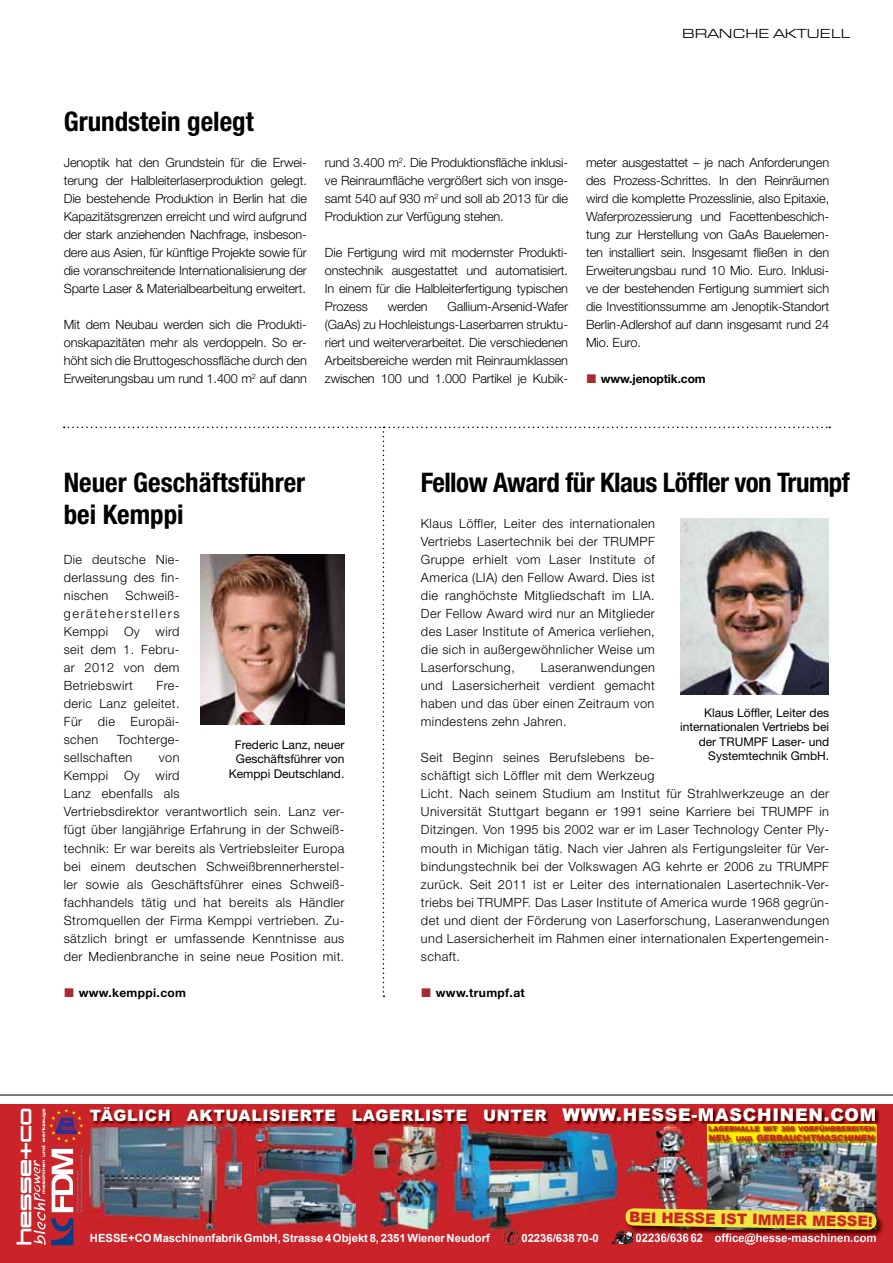
<style>
.page{position:relative;width:893px;height:1263px;background:#fff}
.page>*{position:absolute;margin:0;border:0;box-sizing:border-box;transform-origin:0 0}
.t1{font:700 condensed 27px/32.4px "Helvetica Neue";color:#000}
.t2{font:700 condensed 27px "Helvetica Neue";letter-spacing:-.02em;color:#000}
.t3{font:900 15.75px "Arial";letter-spacing:.04em;color:#fff}
.t4{font:900 14.55px "Arial";color:#ca2628}
.t5{font:13.5px "Eurostile Extended Roman DTC";color:#000}
.t6{font:300 12.75px/18px "Helvetica Neue";letter-spacing:.03em;color:#000;text-align:justify}
.t7{font:12px/14.4px "Helvetica Neue";color:#000;text-align:center}
.t8{font:700 12px "Helvetica Neue";letter-spacing:.03em;color:#000}
.t9{font:700 12px "Helvetica Neue";letter-spacing:-.01em;color:#000}
.t10{font:700 11.25px "Arial";color:#fff}
.t11{font:900 8.7px "Arial";letter-spacing:-.02em;color:#ce2126}
.t12{font:900 6.9px "Arial";color:#ce2126}
.s1{font-size:17.55px}
.s2{font-size:6.9px}
</style>
<div class="page">
<hr style="left:0;top:1095px;width:893px;height:1px;background:#000">
<div style="left:0;top:1104px;width:893px;height:158px;background:#ca2329"></div>
<img style="left:90px;top:1107px;width:790px;height:19px">
<img style="left:707px;top:1143px;width:169px;height:64px">
<img style="left:256px;top:1178px;width:99px;height:51px">
<svg style="left:876px;top:1126px;width:1px;height:18px"></svg>
<img style="left:708px;top:1123px;width:170px;height:3px">
<img style="left:708px;top:1124px;width:168px;height:20px">
<img style="left:626px;top:1124px;width:76px;height:83px">
<img style="left:503px;top:1229px;width:15px;height:16px">
<img style="left:503px;top:1233px;width:15px;height:11px">
<img style="left:615px;top:1230px;width:10px;height:15px">
<img style="left:612px;top:1233px;width:20px;height:11px">
<img style="left:256px;top:1124px;width:99px;height:52px">
<img style="left:379px;top:1179px;width:58px;height:50px">
<img style="left:374px;top:1124px;width:70px;height:52px">
<svg style="left:17px;top:1109px;width:66px;height:136px"></svg>
<img style="left:651px;top:1207px;width:233px;height:30px">
<img style="left:625px;top:1208px;width:252px;height:31px">
<img style="left:90px;top:1124px;width:151px;height:105px">
<img style="left:453px;top:1124px;width:163px;height:105px">
<svg style="left:64px;top:427px;width:766px;height:570px"></svg>
<p class="t5" style="left:682px;top:26px;width:170px">BRANCHE AKTUELL</p>
<h1 class="t1" style="left:64px;top:105px;width:191px">Grundstein gelegt</h1>
<p class="t6" style="left:64px;top:153px;width:245px">Jenoptik hat den Grundstein für die Erwei&shy;terung der Halbleiterlaserproduktion gelegt.<br>Die bestehende Produktion in Berlin hat die Kapazitätsgrenzen erreicht und wird aufgrund der stark anziehenden Nachfrage, insbeson&shy;dere aus Asien, für künftige Projekte sowie für die voranschreitende Internationalisierung der Sparte Laser &amp; Materialbearbeitung erweitert.</p>
<p class="t6" style="left:64px;top:315px;width:245px">Mit dem Neubau werden sich die Produkti&shy;onskapazitäten mehr als verdoppeln. So er&shy;höht sich die Bruttogeschossfläche durch den Erweiterungsbau um rund 1.400 m<sup>2</sup> auf dann</p>
<p class="t6" style="left:325px;top:153px;width:245px">rund 3.400 m<sup>2</sup>. Die Produktionsfläche inklusi&shy;ve Reinraumfläche vergrößert sich von insge&shy;samt 540 auf 930 m<sup>2</sup> und soll ab 2013 für die Produktion zur Verfügung stehen.</p>
<p class="t6" style="left:325px;top:243px;width:245px">Die Fertigung wird mit modernster Produkti&shy;onstechnik ausgestattet und automatisiert.<br>In einem für die Halbleiterfertigung typischen Prozess</p>
<p class="t6" style="left:325px;top:297px;width:245px;text-indent:123px">Gallium-Arsenid-Wafer (GaAs) zu Hochleistungs-Laserbarren struktu&shy;riert und weiterverarbeitet. Die verschiedenen Arbeitsbereiche werden mit Reinraumklassen zwischen 100 und 1.000 Partikel je Kubik-</p>
<p class="t6" style="left:388px;top:297px;width:41px">werden</p>
<p class="t6" style="left:586px;top:153px;width:245px">meter ausgestattet – je nach Anforderungen des Prozess-Schrittes. In den Reinräumen wird die komplette Prozesslinie, also Epitaxie, Waferprozessierung und Facettenbeschich&shy;tung zur Herstellung von GaAs Bauelemen&shy;ten installiert sein. Insgesamt fließen in den Erweiterungsbau rund 10 Mio. Euro. Inklusi&shy;ve der bestehenden Fertigung summiert sich die Investitionssumme am Jenoptik-Standort Berlin-Adlershof auf dann insgesamt rund 24<br>Mio. Euro.</p>
<p class="t9" style="left:601px;top:372px;width:106px">www.jenoptik.com</p>
<h1 class="t1" style="left:64px;top:465px;width:243px">Neuer Geschäftsführer bei Kemppi</h1>
<p class="t6" style="left:64px;top:550px;width:117px">Die deutsche Nie&shy;derlassung des fin&shy;nischen</p>
<p class="t6" style="left:64px;top:586px;width:117px;text-indent:62px">Schweiß&shy;geräteherstellers Kemppi Oy wird seit dem 1. Febru&shy;ar 2012 von dem Betriebswirt</p>
<p class="t6" style="left:64px;top:676px;width:117px;text-indent:93px">Fre&shy;deric Lanz geleitet.<br>Für die Europäi&shy;schen</p>
<p class="t6" style="left:64px;top:730px;width:117px;text-indent:53px">Tochterge&shy;sellschaften</p>
<p class="t7" style="left:229px;top:737px;width:117px">Frederic Lanz, neuer<br>Geschäftsführer von<br>Kemppi Deutschland.</p>
<p class="t6" style="left:64px;top:748px;width:282px;text-align:left;text-indent:95px">von<br>Kemppi Oy wird<br>Lanz ebenfalls als<br>Vertriebsdirektor verantwortlich sein. Lanz ver&shy;fügt über langjährige Erfahrung in der Schweiß&shy;technik: Er war bereits als Vertriebsleiter Europa bei einem deutschen Schweißbrennerherstel&shy;ler sowie als Geschäftsführer eines Schweiß&shy;fachhandels tätig und hat bereits als Händler Stromquellen der Firma Kemppi vertrieben. Zu&shy;sätzlich bringt er umfassende Kenntnisse aus der Medienbranche in seine neue Position mit.</p>
<p class="t8" style="left:79px;top:985px;width:109px">www.kemppi.com</p>
<h1 class="t2" style="left:421px;top:466px;width:430px">Fellow Award für Klaus Löffler von Trumpf</h1>
<p class="t6" style="left:421px;top:514px;width:235px">Klaus Löffler, Leiter des internationalen Vertriebs Lasertechnik bei der TRUMPF Gruppe erhielt vom Laser Institute of America (LIA) den Fellow Award. Dies ist die ranghöchste Mitgliedschaft im LIA.<br>Der Fellow Award wird nur an Mitglieder des Laser Institute of America verliehen, die sich in außergewöhnlicher Weise um Laserforschung,</p>
<p class="t6" style="left:421px;top:658px;width:235px;text-indent:120px">Laseranwendungen und Lasersicherheit verdient gemacht haben und das über einen Zeitraum von mindestens zehn Jahren.</p>
<p class="t6" style="left:421px;top:748px;width:410px;text-align:left">Seit Beginn seines Berufslebens be-<br>schäftigt sich Löffler mit dem Werkzeug<br>Licht. Nach seinem Studium am Institut für Strahlwerkzeuge an der Universität Stuttgart begann er 1991 seine Karriere bei TRUMPF in Ditzingen. Von 1995 bis 2002 war er im Laser Technology Center Ply&shy;mouth in Michigan tätig. Nach vier Jahren als Fertigungsleiter für Ver&shy;bindungstechnik bei der Volkswagen AG kehrte er 2006 zu TRUMPF zurück. Seit 2011 ist er Leiter des internationalen Lasertechnik-Ver&shy;triebs bei TRUMPF. Das Laser Institute of America wurde 1968 gegrün&shy;det und dient der Förderung von Laserforschung, Laseranwendungen und Lasersicherheit im Rahmen einer internationalen Expertengemein&shy;schaft.</p>
<p class="t8" style="left:436px;top:985px;width:90px">www.trumpf.at</p>
<p class="t7" style="left:680px;top:705px;width:151px;text-align:right">Klaus Löffler, Leiter des internationalen Vertriebs bei der TRUMPF Laser- und<br>Systemtechnik GmbH.</p>
<p class="t3" style="left:90px;top:1104px;width:788px">TÄGLICH AKTUALISIERTE LAGERLISTE UNTER <span class="s1">WWW.HESSE-MASCHINEN.COM</span></p>
<p class="t12" style="left:709px;top:1123px;width:167px">LAGERHALLE MIT 300 VORFÜHRBEREITEN</p>
<p class="t11" style="left:709px;top:1132px;width:167px">NEU- <span class="s2">UND</span> GEBRAUCHTMASCHINEN</p>
<p class="t4" style="left:629px;top:1206px;width:245px;rotate:1deg">BEI HESSE IST IMMER MESSE!</p>
<p class="t10" style="left:90px;top:1230px;width:401px">HESSE+CO Maschinenfabrik GmbH, Strasse 4 Objekt 8, 2351 Wiener Neudorf</p>
<p class="t10" style="left:521px;top:1230px;width:79px">02236/638 70-0</p>
<p class="t10" style="left:635px;top:1230px;width:243px">02236/636 62 office@hesse-maschinen.com</p>
</div>
